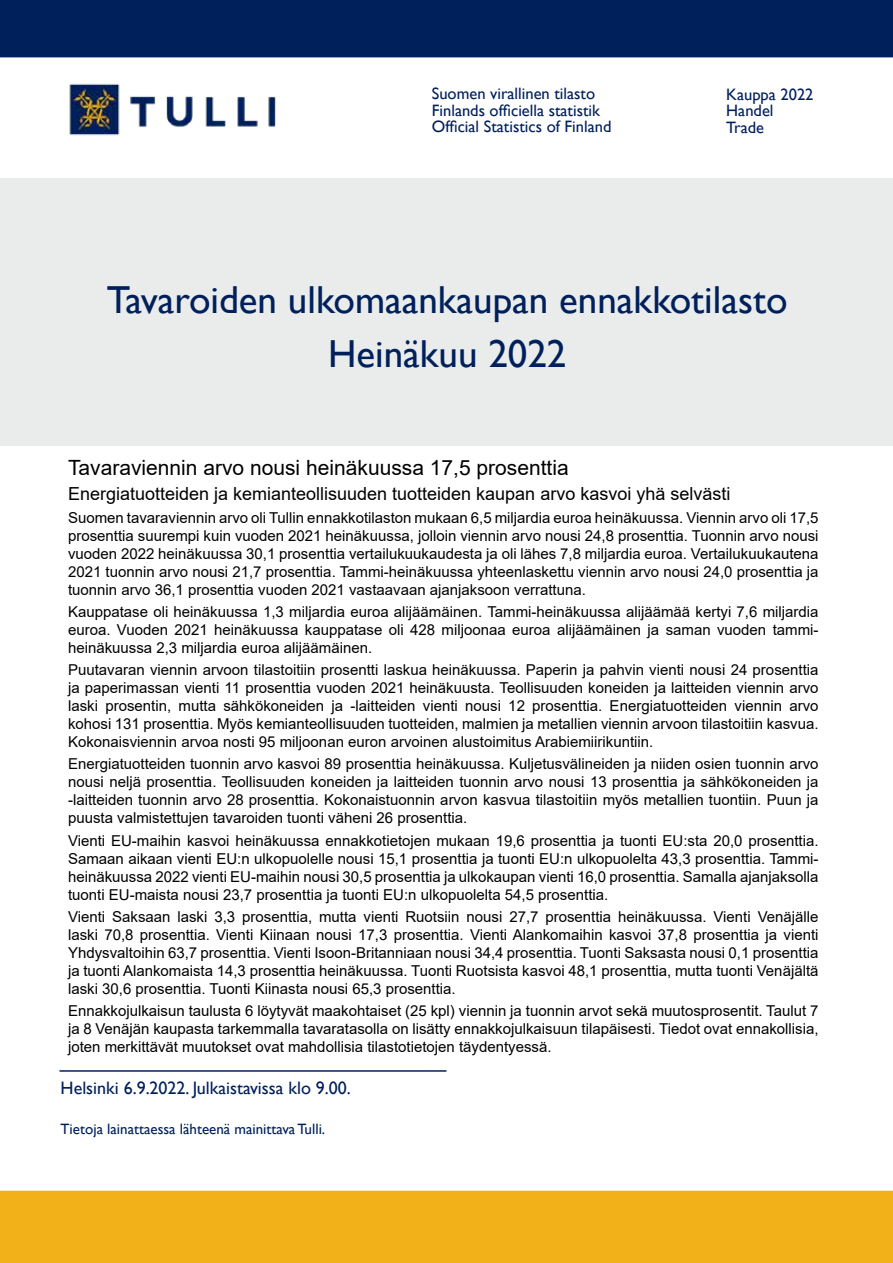
<style>
.page{position:relative;width:893px;height:1263px;background:#fff}
.page>*{position:absolute;margin:0;border:0;box-sizing:border-box;transform-origin:0 0}
.t1{font:39px/54px "Gill Sans";color:#00205b;text-align:center}
.t2{font:21px "Arial";color:#000}
.t3{font:18px "Arial";color:#000}
.t4{font:18px "Gill Sans";color:#00205b}
.t5{font:16.5px/16.5px "Gill Sans";color:#00205b}
.t6{font:15px/18px "Arial";color:#000;text-align:justify}
.t7{font:15px "Gill Sans";color:#00205b}
</style>
<div class="page">
<div style="left:0;top:178px;width:893px;height:268px;background:#eaebeb"></div>
<div style="left:0;top:0;width:893px;height:57px;background:#00205b"></div>
<div style="left:0;top:1191px;width:893px;height:72px;background:#f3b119"></div>
<hr style="left:60px;top:1070px;width:386px;height:2px;background:#00205b">
<img style="left:69px;top:83px;width:207px;height:53px">
<p class="t5" style="left:432px;top:86px;width:181px">Suomen virallinen tilasto<br>Finlands officiella statistik<br>Official Statistics of Finland</p>
<p class="t5" style="left:726px;top:86px;width:89px">Kauppa 2022<br>Handel<br>Trade</p>
<h1 class="t1" style="left:107px;top:274px;width:682px">Tavaroiden ulkomaankaupan ennakkotilasto<br>Heinäkuu 2022</h1>
<h2 class="t2" style="left:68px;top:453px;width:502px">Tavaraviennin arvo nousi heinäkuussa 17,5 prosenttia</h2>
<p class="t3" style="left:68px;top:482px;width:664px">Energiatuotteiden ja kemianteollisuuden tuotteiden kaupan arvo kasvoi yhä selvästi</p>
<p class="t6" style="left:68px;top:508px;width:752px">Suomen tavaraviennin arvo oli Tullin ennakkotilaston mukaan 6,5 miljardia euroa heinäkuussa. Viennin arvo oli 17,5 prosenttia suurempi kuin vuoden 2021 heinäkuussa, jolloin viennin arvo nousi 24,8 prosenttia. Tuonnin arvo nousi vuoden 2022 heinäkuussa 30,1 prosenttia vertailukuukaudesta ja oli lähes 7,8 miljardia euroa. Vertailukuukautena 2021 tuonnin arvo nousi 21,7 prosenttia. Tammi-heinäkuussa yhteenlaskettu viennin arvo nousi 24,0 prosenttia ja tuonnin arvo 36,1 prosenttia vuoden 2021 vastaavaan ajanjaksoon verrattuna.</p>
<p class="t6" style="left:68px;top:602px;width:752px">Kauppatase oli heinäkuussa 1,3 miljardia euroa alijäämäinen. Tammi-heinäkuussa alijäämää kertyi 7,6 miljardia euroa. Vuoden 2021 heinäkuussa kauppatase oli 428 miljoonaa euroa alijäämäinen ja saman vuoden tammi&shy;heinäkuussa 2,3 miljardia euroa alijäämäinen.</p>
<p class="t6" style="left:68px;top:661px;width:752px">Puutavaran viennin arvoon tilastoitiin prosentti laskua heinäkuussa. Paperin ja pahvin vienti nousi 24 prosenttia ja paperimassan vienti 11 prosenttia vuoden 2021 heinäkuusta. Teollisuuden koneiden ja laitteiden viennin arvo laski prosentin, mutta sähkökoneiden ja -laitteiden vienti nousi 12 prosenttia. Energiatuotteiden viennin arvo kohosi 131 prosenttia. Myös kemianteollisuuden tuotteiden, malmien ja metallien viennin arvoon tilastoitiin kasvua.<br>Kokonaisviennin arvoa nosti 95 miljoonan euron arvoinen alustoimitus Arabiemiirikuntiin.</p>
<p class="t6" style="left:68px;top:755px;width:752px">Energiatuotteiden tuonnin arvo kasvoi 89 prosenttia heinäkuussa. Kuljetusvälineiden ja niiden osien tuonnin arvo nousi neljä prosenttia. Teollisuuden koneiden ja laitteiden tuonnin arvo nousi 13 prosenttia ja sähkökoneiden ja -laitteiden tuonnin arvo 28 prosenttia. Kokonaistuonnin arvon kasvua tilastoitiin myös metallien tuontiin. Puun ja puusta valmistettujen tavaroiden tuonti väheni 26 prosenttia.</p>
<p class="t6" style="left:68px;top:831px;width:752px">Vienti EU-maihin kasvoi heinäkuussa ennakkotietojen mukaan 19,6 prosenttia ja tuonti EU:sta 20,0 prosenttia.<br>Samaan aikaan vienti EU:n ulkopuolelle nousi 15,1 prosenttia ja tuonti EU:n ulkopuolelta 43,3 prosenttia. Tammi&shy;heinäkuussa 2022 vienti EU-maihin nousi 30,5 prosenttia ja ulkokaupan vienti 16,0 prosenttia. Samalla ajanjaksolla tuonti EU-maista nousi 23,7 prosenttia ja tuonti EU:n ulkopuolelta 54,5 prosenttia.</p>
<p class="t6" style="left:68px;top:907px;width:752px">Vienti Saksaan laski 3,3 prosenttia, mutta vienti Ruotsiin nousi 27,7 prosenttia heinäkuussa. Vienti Venäjälle laski 70,8 prosenttia. Vienti Kiinaan nousi 17,3 prosenttia. Vienti Alankomaihin kasvoi 37,8 prosenttia ja vienti Yhdysvaltoihin 63,7 prosenttia. Vienti Isoon-Britanniaan nousi 34,4 prosenttia. Tuonti Saksasta nousi 0,1 prosenttia ja tuonti Alankomaista 14,3 prosenttia heinäkuussa. Tuonti Ruotsista kasvoi 48,1 prosenttia, mutta tuonti Venäjältä laski 30,6 prosenttia. Tuonti Kiinasta nousi 65,3 prosenttia.</p>
<p class="t6" style="left:68px;top:1002px;width:752px">Ennakkojulkaisun taulusta 6 löytyvät maakohtaiset (25 kpl) viennin ja tuonnin arvot sekä muutosprosentit. Taulut 7 ja 8 Venäjän kaupasta tarkemmalla tavaratasolla on lisätty ennakkojulkaisuun tilapäisesti. Tiedot ovat ennakollisia, joten merkittävät muutokset ovat mahdollisia tilastotietojen täydentyessä.</p>
<p class="t4" style="left:61px;top:1078px;width:292px">Helsinki 6.9.2022. Julkaistavissa klo 9.00.</p>
<p class="t7" style="left:61px;top:1120px;width:266px">Tietoja lainattaessa lähteenä mainittava Tulli.</p>
</div>
